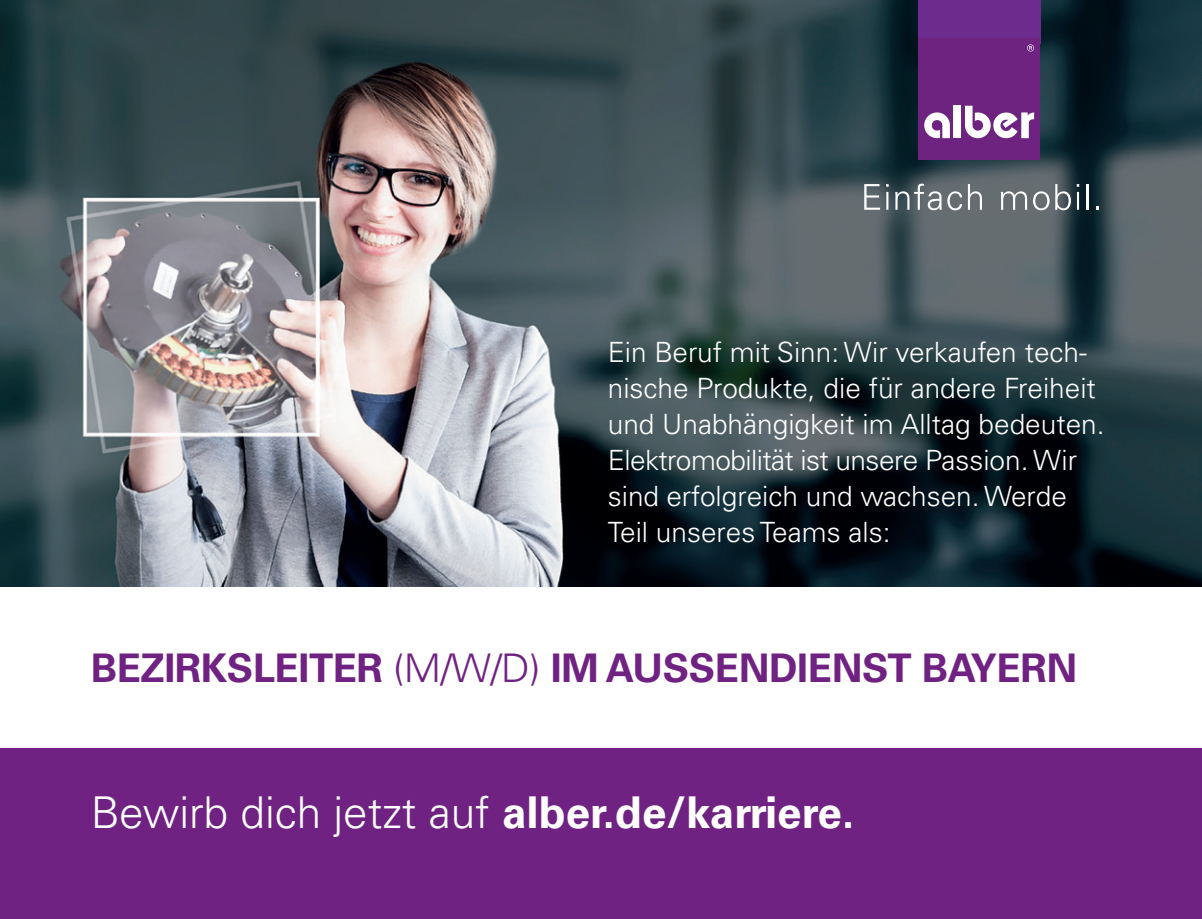
<style>
.page{position:relative;width:1202px;height:919px;background:#fff}
.page>*{position:absolute;margin:0;border:0;box-sizing:border-box;transform-origin:0 0}
.t1{font:300 44px "Univers LT Pro 45";color:#fff}
.t2{font:700 39.6px "Univers LT Pro 65";letter-spacing:-.01em;color:#702283}
.t3{font:300 28px/36px "Univers LT Pro 45";color:#fff}
.s1{font-family:"Univers LT Pro 45";font-weight:300}
.s2{font-family:"Univers LT Pro 65";font-weight:700}
</style>
<div class="page">
<img style="left:0;top:0;width:1202px;height:587px">
<div style="left:918px;top:0;width:123px;height:43px;background:#6c2b8d"></div>
<div style="left:919px;top:38px;width:121px;height:122px;background:#6e2381"></div>
<svg style="left:924px;top:112px;width:26px;height:26px"></svg>
<div style="left:954px;top:106px;width:7px;height:32px;background:#fff"></div>
<svg style="left:965px;top:106px;width:69px;height:33px"></svg>
<svg style="left:1027px;top:44px;width:7px;height:7px"></svg>
<svg style="left:864px;top:184px;width:16px;height:26px"></svg>
<svg style="left:886px;top:184px;width:3px;height:26px"></svg>
<svg style="left:895px;top:184px;width:67px;height:26px;background:#798287"></svg>
<svg style="left:968px;top:184px;width:14px;height:26px"></svg>
<svg style="left:1001px;top:191px;width:26px;height:19px"></svg>
<svg style="left:1033px;top:191px;width:16px;height:19px"></svg>
<svg style="left:1055px;top:184px;width:16px;height:26px"></svg>
<svg style="left:1077px;top:184px;width:2px;height:26px"></svg>
<hr style="left:1086px;top:184px;width:2px;height:26px;background:#fff">
<div style="left:0;top:748px;width:1202px;height:170px;background:#702283"></div>
<p class="t3" style="left:608px;top:333px;width:498px">Ein Beruf mit Sinn: Wir verkaufen tech&shy;nische Produkte, die für andere Freiheit und Unabhängigkeit im Alltag bedeuten.<br>Elektromobilität ist unsere Passion. Wir sind erfolgreich und wachsen. Werde Teil unseres Teams als:</p>
<p class="t2" style="left:91px;top:640px;width:988px">BEZIRKSLEITER <span class="s1">(M/W/D)</span> IM AUSSENDIENST BAYERN</p>
<p class="t1" style="left:91px;top:783px;width:765px">Bewirb dich jetzt auf <span class="s2">alber.de/karriere.</span></p>
</div>
